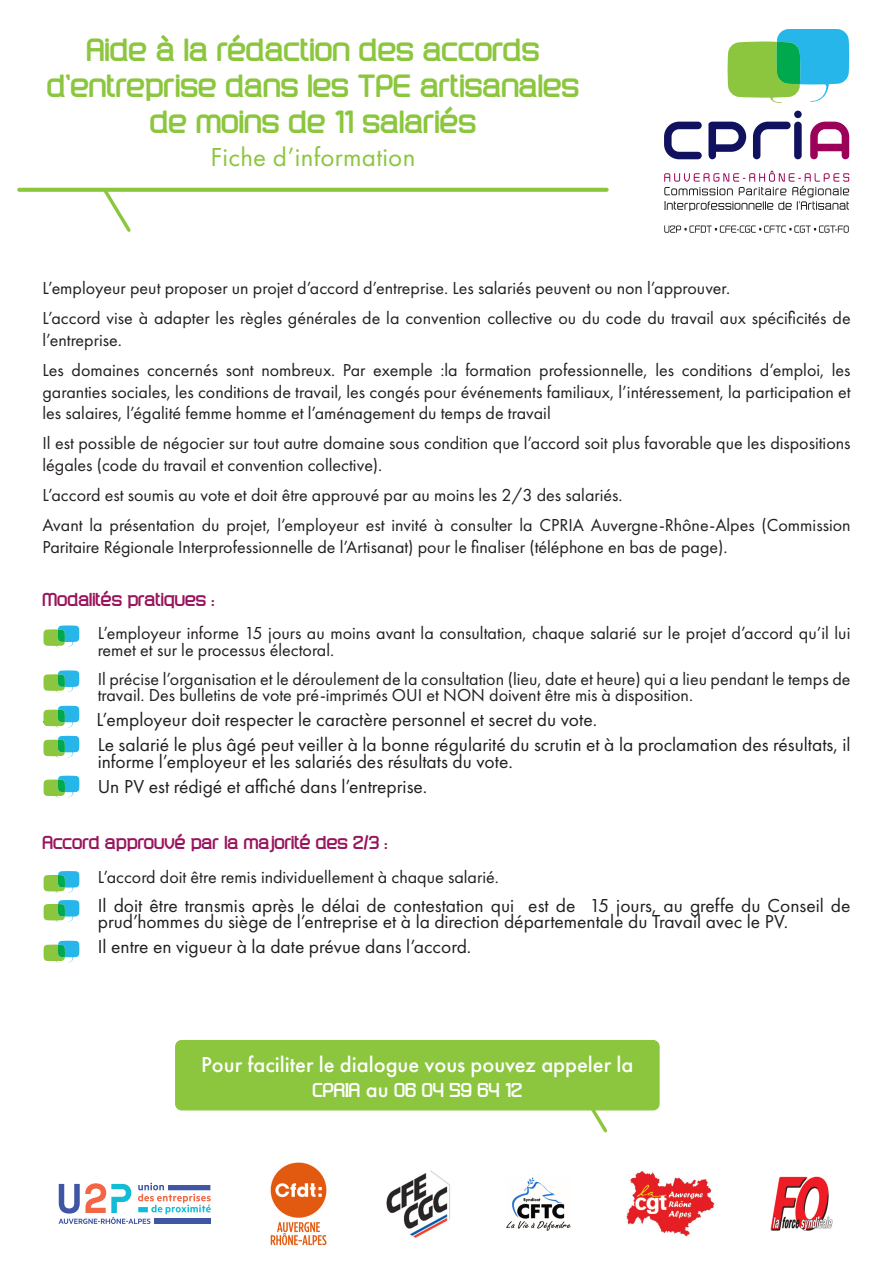
<style>
.page{position:relative;width:893px;height:1263px;background:#fff}
.page>*{position:absolute;margin:0;border:0;box-sizing:border-box;transform-origin:0 0}
.t1{font:700 36px/36px "Distilla";color:#8bc63e;text-align:center}
.t2{font:27px "Futura PT";letter-spacing:.01em;color:#8bc63e}
.t3{font:500 22.5px/25.5px "Futura PT";color:#fff;text-align:center}
.t4{font:700 21px "Distilla";color:#99145c}
.t5{font:19.5px/16.5px "Futura PT";color:#231f20}
.t6{font:18px/21.6px "Futura PT";color:#231f20}
.s1{font-family:"Distilla";font-weight:700}
</style>
<div class="page">
<div style="left:794px;top:111px;width:8px;height:7px;background:#11125f;border-radius:50%"></div>
<svg style="left:664px;top:122px;width:38px;height:37px"></svg>
<svg style="left:708px;top:122px;width:38px;height:37px"></svg>
<svg style="left:753px;top:122px;width:38px;height:37px"></svg>
<div style="left:794px;top:122px;width:8px;height:37px;background:#11125f;border-radius:4px"></div>
<svg style="left:810px;top:122px;width:39px;height:37px"></svg>
<svg style="left:728px;top:30px;width:121px;height:73px"></svg>
<svg style="left:664px;top:225px;width:185px;height:8px"></svg>
<svg style="left:664px;top:170px;width:185px;height:41px"></svg>
<svg style="left:19px;top:188px;width:588px;height:4px;background:#90c846"></svg>
<svg style="left:101px;top:187px;width:33px;height:45px"></svg>
<svg style="left:59px;top:1183px;width:152px;height:41px"></svg>
<img style="left:770px;top:1176px;width:63px;height:55px">
<img style="left:626px;top:1171px;width:88px;height:66px">
<img style="left:506px;top:1177px;width:65px;height:54px">
<img style="left:386px;top:1170px;width:64px;height:68px">
<img style="left:270px;top:1162px;width:57px;height:84px">
<div style="left:176px;top:1040px;width:483px;height:70px;background:#8bc63e;border-radius:6px"></div>
<div style="left:175px;top:1040px;width:485px;height:70px;border:1px solid #8bc63e;border-radius:6px"></div>
<svg style="left:577px;top:1108px;width:33px;height:25px"></svg>
<svg style="left:43px;top:625px;width:36px;height:22px"></svg>
<svg style="left:43px;top:706px;width:36px;height:22px"></svg>
<svg style="left:43px;top:670px;width:36px;height:22px"></svg>
<svg style="left:44px;top:776px;width:35px;height:22px"></svg>
<svg style="left:43px;top:736px;width:36px;height:22px"></svg>
<svg style="left:44px;top:871px;width:35px;height:22px"></svg>
<svg style="left:44px;top:941px;width:35px;height:22px"></svg>
<svg style="left:44px;top:900px;width:35px;height:22px"></svg>
<p class="t1" style="left:47px;top:31px;width:534px">Aide à la rédaction des accords d’entreprise dans les TPE artisanales</p>
<p class="t1" style="left:150px;top:103px;width:328px">de moins de 11 salariés</p>
<p class="t2" style="left:210px;top:141px;width:206px">Fiche d’information</p>
<p class="t6" style="left:43px;top:277px;width:689px">L’employeur peut proposer un projet d’accord d’entreprise. Les salariés peuvent ou non l’approuver.</p>
<p class="t6" style="left:43px;top:307px;width:810px">L’accord vise à adapter les règles générales de la convention collective ou du code du travail aux spécificités de l’entreprise.</p>
<p class="t6" style="left:43px;top:359px;width:810px;text-align:justify">Les domaines concernés sont nombreux. Par exemple :la formation professionnelle, les conditions d’emploi, les garanties sociales, les conditions de travail, les congés pour événements familiaux, l’intéressement, la participation et les salaires, l’égalité femme homme et l’aménagement du temps de travail</p>
<p class="t6" style="left:43px;top:432px;width:810px">Il est possible de négocier sur tout autre domaine sous condition que l’accord soit plus favorable que les dispositions légales (code du travail et convention collective).</p>
<p class="t6" style="left:43px;top:484px;width:582px">L’accord est soumis au vote et doit être approuvé par au moins les 2/3 des salariés.</p>
<p class="t6" style="left:43px;top:514px;width:810px">Avant la présentation du projet, l’employeur est invité à consulter la CPRIA Auvergne-Rhône-Alpes (Commission<br>Paritaire Régionale Interprofessionnelle de l’Artisanat) pour le finaliser (téléphone en bas de page).</p>
<p class="t4" style="left:42px;top:587px;width:174px">Modalités pratiques :</p>
<p class="t6" style="left:98px;top:625px;width:754px;line-height:16.5px">L’employeur informe 15 jours au moins avant la consultation, chaque salarié sur le projet d’accord qu’il lui remet et sur le processus électoral.</p>
<p class="t6" style="left:98px;top:670px;width:754px;line-height:16.5px">Il précise l’organisation et le déroulement de la consultation (lieu, date et heure) qui a lieu pendant le temps de travail. Des bulletins de vote pré-imprimés OUI et NON doivent être mis à disposition.</p>
<p class="t5" style="left:42px;top:711px;width:8px">-</p>
<p class="t5" style="left:96px;top:711px;width:502px">L’employeur doit respecter le caractère personnel et secret du vote.</p>
<p class="t5" style="left:98px;top:736px;width:754px">Le salarié le plus âgé peut veiller à la bonne régularité du scrutin et à la proclamation des résultats, il informe l’employeur et les salariés des résultats du vote.</p>
<p class="t5" style="left:98px;top:778px;width:331px">Un PV est rédigé et affiché dans l’entreprise.</p>
<p class="t4" style="left:43px;top:831px;width:346px">Accord approuvé par la majorité des 2/3 :</p>
<p class="t6" style="left:98px;top:866px;width:403px">L’accord doit être remis individuellement à chaque salarié.</p>
<p class="t5" style="left:98px;top:897px;width:754px">Il doit être transmis après le délai de contestation qui est de 15 jours, au greffe du Conseil de prud’hommes du siège de l’entreprise et à la direction départementale du Travail avec le PV.</p>
<p class="t5" style="left:98px;top:938px;width:375px">Il entre en vigueur à la date prévue dans l’accord.</p>
<p class="t3" style="left:201px;top:1051px;width:434px">Pour faciliter le dialogue vous pouvez appeler la<br><span class="s1">CPRIA</span> au <span class="s1">06 04 59 64 12</span></p>
</div>
